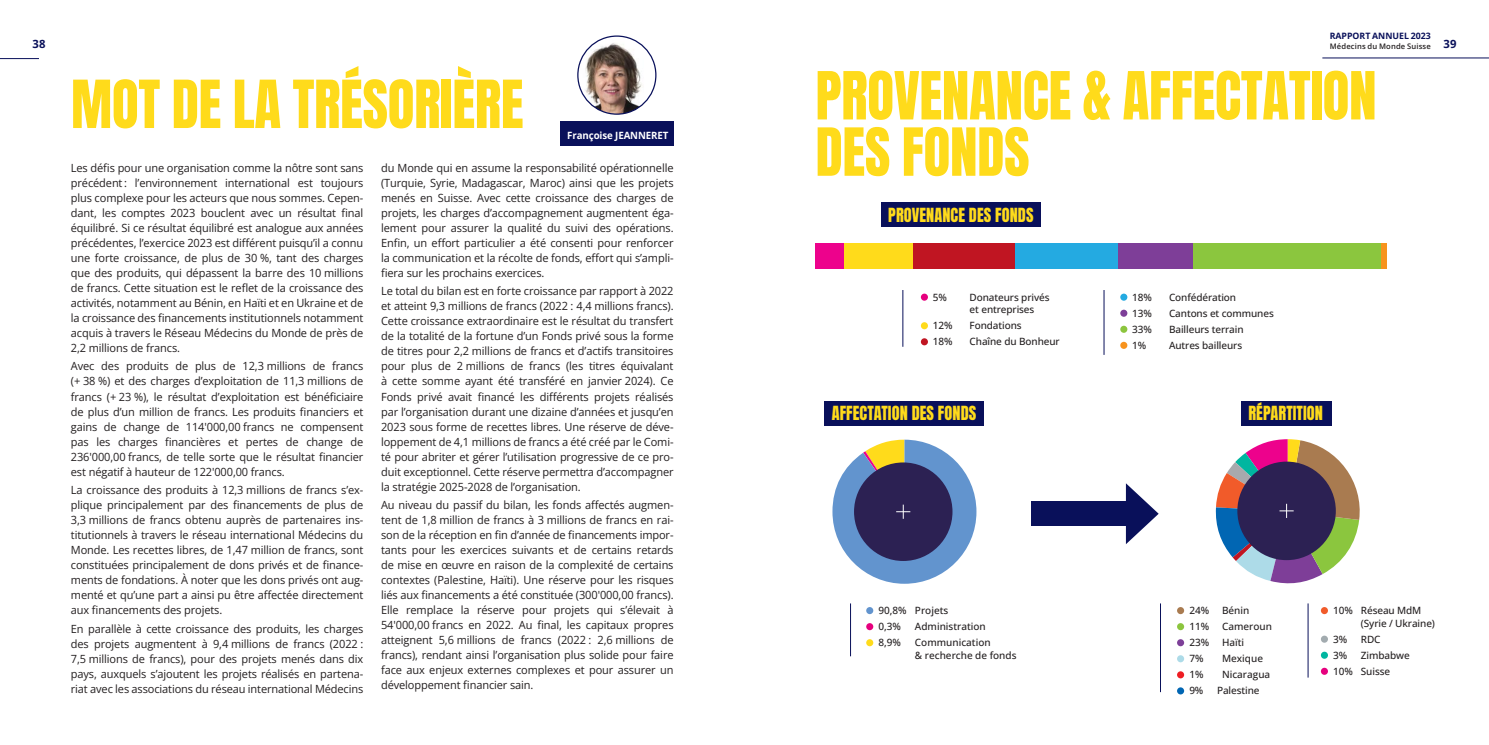
<style>
.page{position:relative;width:1489px;height:745px;background:#fff}
.page>*{position:absolute;margin:0;border:0;box-sizing:border-box;transform-origin:0 0}
.t1{font:56.25px/56.2px "Anton";letter-spacing:-.005em;color:#ffdb1b}
.t2{font:16.25px "Anton";letter-spacing:.005em;color:#ffdb1b}
.t3{font:11.25px/15px "Open Sans";letter-spacing:-.01em;color:#231f20;text-align:justify}
.t4{font:700 11.25px "Open Sans";color:#09105a}
.t5{font:500 10px/12.5px "Open Sans";letter-spacing:-.01em;color:#231f20}
.t6{font:700 10px "Open Sans";letter-spacing:-.01em;color:#fff}
.t7{font:700 8.75px "Open Sans";color:#09105a}
.t8{font:600 7.62px "Open Sans";letter-spacing:.02em;color:#231f20}
</style>
<div class="page">
<div style="left:1381px;top:243px;width:5px;height:25px;background:#f7931d"></div>
<div style="left:1192px;top:243px;width:189px;height:25px;background:#8bc63e"></div>
<div style="left:1118px;top:243px;width:74px;height:25px;background:#7e3e98"></div>
<div style="left:1015px;top:243px;width:103px;height:25px;background:#24aae1"></div>
<div style="left:912px;top:243px;width:103px;height:25px;background:#c01522"></div>
<div style="left:843px;top:243px;width:69px;height:25px;background:#ffdb1b"></div>
<div style="left:815px;top:243px;width:28px;height:25px;background:#ed028c"></div>
<div style="left:881px;top:202px;width:159px;height:25px;background:#09105a"></div>
<div style="left:824px;top:400px;width:160px;height:25px;background:#09105a"></div>
<div style="left:1241px;top:400px;width:90px;height:25px;background:#09105a"></div>
<svg style="left:832px;top:439px;width:144px;height:144px"></svg>
<svg style="left:1215px;top:439px;width:145px;height:145px"></svg>
<svg style="left:866px;top:606px;width:7px;height:7px"></svg>
<svg style="left:866px;top:622px;width:7px;height:7px"></svg>
<svg style="left:866px;top:638px;width:7px;height:7px"></svg>
<svg style="left:1176px;top:606px;width:8px;height:7px"></svg>
<svg style="left:1176px;top:622px;width:8px;height:7px"></svg>
<svg style="left:1176px;top:638px;width:8px;height:7px"></svg>
<svg style="left:1176px;top:654px;width:8px;height:8px"></svg>
<svg style="left:1176px;top:670px;width:8px;height:8px"></svg>
<svg style="left:1176px;top:687px;width:8px;height:7px"></svg>
<svg style="left:1125px;top:483px;width:33px;height:61px"></svg>
<div style="left:1030px;top:501px;width:95px;height:25px;background:#09105a"></div>
<svg style="left:1320px;top:606px;width:7px;height:7px"></svg>
<svg style="left:1320px;top:635px;width:7px;height:7px"></svg>
<svg style="left:1320px;top:651px;width:7px;height:7px"></svg>
<svg style="left:1320px;top:667px;width:7px;height:7px"></svg>
<hr style="left:1307px;top:603px;width:1px;height:74px;background:#09105a">
<hr style="left:1160px;top:603px;width:1px;height:88px;background:#09105a">
<hr style="left:1103px;top:290px;width:1px;height:64px;background:#09105a">
<hr style="left:902px;top:290px;width:1px;height:56px;background:#09105a">
<hr style="left:850px;top:603px;width:1px;height:53px;background:#09105a">
<svg style="left:920px;top:293px;width:7px;height:7px"></svg>
<div style="left:920px;top:322px;width:7px;height:7px;background:#ffdb1b;border-radius:50%"></div>
<div style="left:920px;top:338px;width:7px;height:7px;background:#c01522;border-radius:50%"></div>
<div style="left:1120px;top:293px;width:7px;height:7px;background:#24aae1;border-radius:50%"></div>
<div style="left:1120px;top:309px;width:7px;height:7px;background:#7d3f98;border-radius:50%"></div>
<div style="left:1120px;top:325px;width:7px;height:7px;background:#8cc53e;border-radius:50%"></div>
<div style="left:1120px;top:341px;width:7px;height:7px;background:#f7931d;border-radius:50%"></div>
<div style="left:560px;top:121px;width:113px;height:25px;background:#09105a"></div>
<svg style="left:578px;top:36px;width:78px;height:78px"></svg>
<img style="left:578px;top:39px;width:71px;height:75px">
<div style="left:577px;top:35px;width:79px;height:80px;border:1px solid #09105a;border-radius:50%"></div>
<hr style="left:1322px;top:58px;width:166px;height:1px;background:#09105a">
<hr style="left:0;top:58px;width:39px;height:1px;background:#09105a">
<p class="t7" style="left:1329px;top:30px;width:102px">RAPPORT ANNUEL 2023</p>
<p class="t4" style="left:33px;top:36px;width:14px">38</p>
<p class="t8" style="left:1329px;top:41px;width:102px">Médecins du Monde Suisse</p>
<p class="t1" style="left:71px;top:80px;width:454px">MOT DE LA TRÉSORIÈRE</p>
<p class="t3" style="left:71px;top:160px;width:294px">Les défis pour une organisation comme la nôtre sont sans précédent : l’environnement international est toujours plus complexe pour les acteurs que nous sommes. Cepen&shy;dant, les comptes 2023 bouclent avec un résultat final équilibré. Si ce résultat équilibré est analogue aux années précédentes, l’exercice 2023 est différent puisqu’il a connu une forte croissance, de plus de 30 %, tant des charges que des produits, qui dépassent la barre des 10 millions de francs. Cette situation est le reflet de la croissance des activités, notamment au Bénin, en Haïti et en Ukraine et de la croissance des financements institutionnels notamment acquis à travers le Réseau Médecins du Monde de près de 2,2 millions de francs.</p>
<p class="t3" style="left:71px;top:358px;width:294px">Avec des produits de plus de 12,3 millions de francs (+ 38 %) et des charges d’exploitation de 11,3 millions de francs (+ 23 %), le résultat d’exploitation est bénéficiaire de plus d’un million de francs. Les produits financiers et gains de change de 114'000,00 francs ne compensent pas les charges financières et pertes de change de 236'000,00 francs, de telle sorte que le résultat financier est négatif à hauteur de 122'000,00 francs.</p>
<p class="t3" style="left:71px;top:482px;width:294px">La croissance des produits à 12,3 millions de francs s’ex&shy;plique principalement par des financements de plus de 3,3 millions de francs obtenu auprès de partenaires ins&shy;titutionnels à travers le réseau international Médecins du Monde. Les recettes libres, de 1,47 million de francs, sont constituées principalement de dons privés et de finance&shy;ments de fondations. À noter que les dons privés ont aug&shy;menté et qu’une part a ainsi pu être affectée directement aux financements des projets.</p>
<p class="t3" style="left:71px;top:620px;width:294px">En parallèle à cette croissance des produits, les charges des projets augmentent à 9,4 millions de francs (2022 :<br>7,5 millions de francs), pour des projets menés dans dix pays, auxquels s’ajoutent les projets réalisés en partena&shy;riat avec les associations du réseau international Médecins</p>
<p class="t6" style="left:567px;top:128px;width:103px">Françoise JEANNERET</p>
<p class="t3" style="left:381px;top:160px;width:294px;text-align:left">du Monde qui en assume la responsabilité opérationnelle (Turquie, Syrie, Madagascar, Maroc) ainsi que les projets menés en Suisse. Avec cette croissance des charges de projets, les charges d’accompagnement augmentent éga&shy;lement pour assurer la qualité du suivi des opérations.<br>Enfin, un effort particulier a été consenti pour renforcer la communication et la récolte de fonds, effort qui s’ampli&shy;fiera sur les prochains exercices.</p>
<p class="t3" style="left:381px;top:283px;width:294px">Le total du bilan est en forte croissance par rapport à 2022 et atteint 9,3 millions de francs (2022 : 4,4 millions francs).<br>Cette croissance extraordinaire est le résultat du transfert de la totalité de la fortune d’un Fonds privé sous la forme de titres pour 2,2 millions de francs et d’actifs transitoires pour plus de 2 millions de francs (les titres équivalant à cette somme ayant été transféré en janvier 2024). Ce Fonds privé avait financé les différents projets réalisés par l’organisation durant une dizaine d’années et jusqu’en 2023 sous forme de recettes libres. Une réserve de déve&shy;loppement de 4,1 millions de francs a été créé par le Comi&shy;té pour abriter et gérer l’utilisation progressive de ce pro&shy;duit exceptionnel. Cette réserve permettra d’accompagner la stratégie 2025-2028 de l’organisation.</p>
<p class="t3" style="left:381px;top:497px;width:294px">Au niveau du passif du bilan, les fonds affectés augmen&shy;tent de 1,8 million de francs à 3 millions de francs en rai&shy;son de la réception en fin d’année de financements impor&shy;tants pour les exercices suivants et de certains retards de mise en œuvre en raison de la complexité de certains contextes (Palestine, Haïti). Une réserve pour les risques liés aux financements a été constituée (300'000,00 francs).<br>Elle remplace la réserve pour projets qui s’élevait à 54'000,00 francs en 2022. Au final, les capitaux propres atteignent 5,6 millions de francs (2022 : 2,6 millions de francs), rendant ainsi l’organisation plus solide pour faire face aux enjeux externes complexes et pour assurer un développement financier sain.</p>
<p class="t1" style="left:815px;top:72px;width:562px">PROVENANCE &amp; AFFECTATION<br>DES FONDS</p>
<p class="t2" style="left:888px;top:206px;width:147px">PROVENANCE DES FONDS</p>
<p class="t5" style="left:932px;top:290px;width:16px">5%</p>
<p class="t5" style="left:969px;top:290px;width:81px">Donateurs privés et entreprises</p>
<p class="t5" style="left:932px;top:319px;width:21px">12%</p>
<p class="t5" style="left:969px;top:319px;width:54px">Fondations</p>
<p class="t5" style="left:932px;top:335px;width:21px">18%</p>
<p class="t5" style="left:969px;top:335px;width:92px">Chaîne du Bonheur</p>
<p class="t5" style="left:1132px;top:290px;width:21px">18%</p>
<p class="t5" style="left:1168px;top:290px;width:69px">Confédération</p>
<p class="t5" style="left:1132px;top:306px;width:21px">13%</p>
<p class="t5" style="left:1168px;top:306px;width:106px">Cantons et communes</p>
<p class="t5" style="left:1132px;top:322px;width:21px">33%</p>
<p class="t5" style="left:1168px;top:322px;width:76px">Bailleurs terrain</p>
<p class="t5" style="left:1132px;top:338px;width:16px">1%</p>
<p class="t5" style="left:1168px;top:338px;width:75px">Autres bailleurs</p>
<p class="t2" style="left:831px;top:405px;width:146px">AFFECTATION DES FONDS</p>
<p class="t2" style="left:1248px;top:405px;width:76px">RÉPARTITION</p>
<p class="t5" style="left:878px;top:603px;width:71px">90,8% Projets</p>
<p class="t5" style="left:878px;top:619px;width:24px">0,3%</p>
<p class="t5" style="left:914px;top:619px;width:72px">Administration</p>
<p class="t5" style="left:878px;top:635px;width:24px">8,9%</p>
<p class="t5" style="left:914px;top:635px;width:103px">Communication<br>&amp; recherche de fonds</p>
<p class="t5" style="left:1189px;top:603px;width:21px">24%</p>
<p class="t5" style="left:1221px;top:603px;width:29px">Bénin</p>
<p class="t5" style="left:1189px;top:619px;width:21px">11%</p>
<p class="t5" style="left:1221px;top:619px;width:51px">Cameroun</p>
<p class="t5" style="left:1189px;top:635px;width:21px">23%</p>
<p class="t5" style="left:1221px;top:635px;width:24px">Haïti</p>
<p class="t5" style="left:1189px;top:651px;width:16px">7%</p>
<p class="t5" style="left:1221px;top:651px;width:42px">Mexique</p>
<p class="t5" style="left:1189px;top:667px;width:16px">1%</p>
<p class="t5" style="left:1221px;top:667px;width:50px">Nicaragua</p>
<p class="t5" style="left:1189px;top:683px;width:16px">9%</p>
<p class="t5" style="left:1216px;top:683px;width:44px">Palestine</p>
<p class="t5" style="left:1360px;top:603px;width:76px;text-indent:-28px">10% Réseau MdM (Syrie / Ukraine)</p>
<p class="t5" style="left:1332px;top:632px;width:16px">3%</p>
<p class="t5" style="left:1360px;top:632px;width:21px">RDC</p>
<p class="t5" style="left:1332px;top:648px;width:16px">3%</p>
<p class="t5" style="left:1360px;top:648px;width:50px">Zimbabwe</p>
<p class="t5" style="left:1332px;top:664px;width:58px">10% Suisse</p>
<p class="t4" style="left:1443px;top:36px;width:14px">39</p>
</div>
